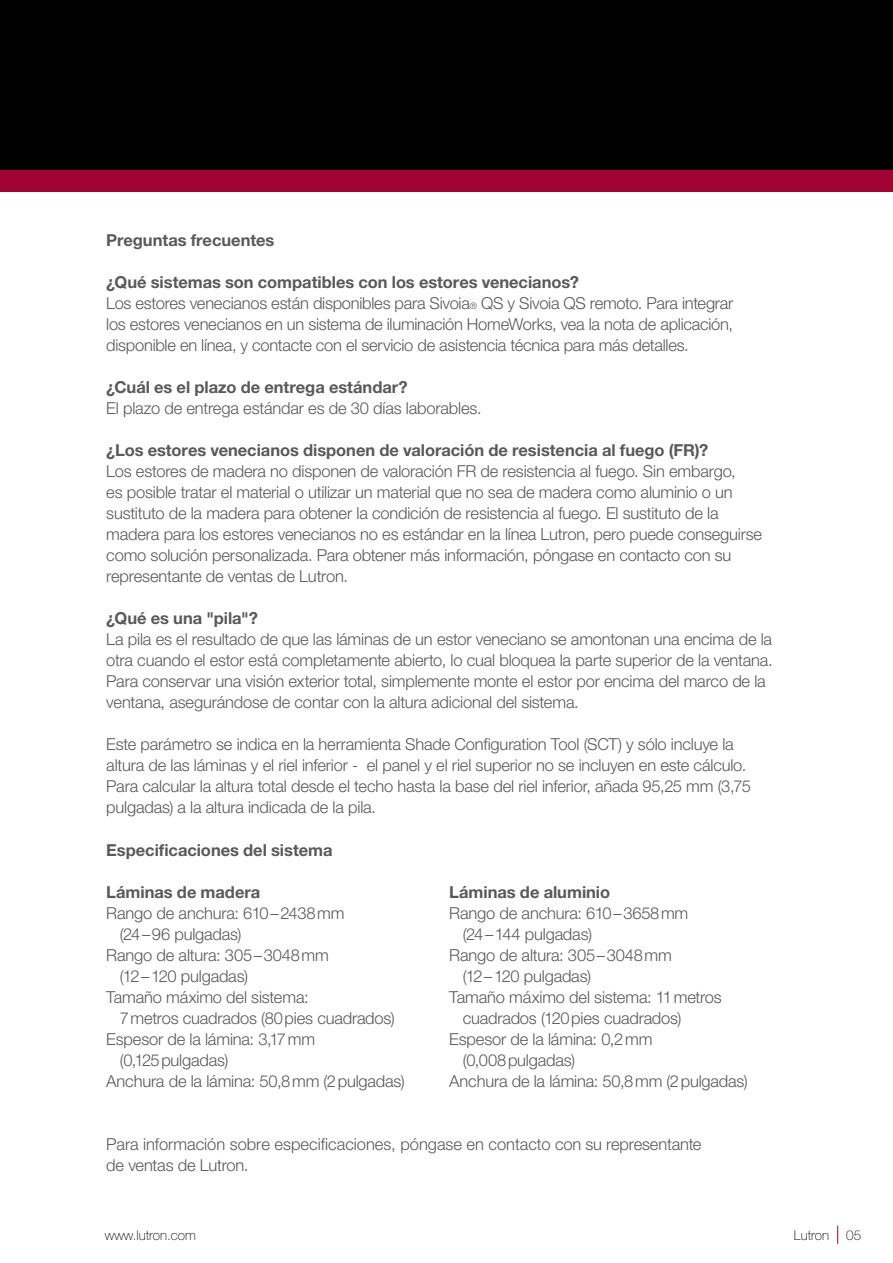
<style>
.page{position:relative;width:893px;height:1263px;background:#fff}
.page>*{position:absolute;margin:0;border:0;box-sizing:border-box;transform-origin:0 0}
.t1{font:300 16.5px/21px "Helvetica Neue LT Std";letter-spacing:-.01em;color:#58595b}
.t2{font:700 16.5px "Helvetica Neue LT Std";color:#58595b}
.t3{font:100 13.5px "Helvetica Neue";color:#000}
.s1{font-weight:700}
.s2{font-size:9px}
</style>
<div class="page">
<div style="left:0;top:0;width:893px;height:170px;background:#000"></div>
<div style="left:0;top:170px;width:893px;height:21px;background:#a30234"></div>
<svg style="left:837px;top:1226px;width:1px;height:18px"></svg>
<p class="t2" style="left:106px;top:230px;width:170px">Preguntas frecuentes</p>
<p class="t1" style="left:106px;top:271px;width:629px"><span class="s1">¿Qué sistemas son compatibles con los estores venecianos?<br></span>Los estores venecianos están disponibles para Sivoia<span class="s2">®</span> QS y Sivoia QS remoto. Para integrar los estores venecianos en un sistema de iluminación HomeWorks, vea la nota de aplicación, disponible en línea, y contacte con el servicio de asistencia técnica para más detalles.</p>
<p class="t2" style="left:106px;top:377px;width:303px">¿Cuál es el plazo de entrega estándar?</p>
<p class="t1" style="left:106px;top:397px;width:377px">El plazo de entrega estándar es de 30 días laborables.</p>
<p class="t2" style="left:106px;top:440px;width:604px">¿Los estores venecianos disponen de valoración de resistencia al fuego (FR)?</p>
<p class="t1" style="left:106px;top:460px;width:657px">Los estores de madera no disponen de valoración FR de resistencia al fuego. Sin embargo,<br>es posible tratar el material o utilizar un material que no sea de madera como aluminio o un sustituto de la madera para obtener la condición de resistencia al fuego. El sustituto de la madera para los estores venecianos no es estándar en la línea Lutron, pero puede conseguirse como solución personalizada. Para obtener más información, póngase en contacto con su representante de ventas de Lutron.</p>
<p class="t2" style="left:106px;top:608px;width:153px">¿Qué es una "pila"?</p>
<p class="t1" style="left:106px;top:628px;width:668px">La pila es el resultado de que las láminas de un estor veneciano se amontonan una encima de la otra cuando el estor está completamente abierto, lo cual bloquea la parte superior de la ventana.<br>Para conservar una visión exterior total, simplemente monte el estor por encima del marco de la ventana, asegurándose de contar con la altura adicional del sistema.</p>
<p class="t1" style="left:106px;top:733px;width:646px">Este parámetro se indica en la herramienta Shade Configuration Tool (SCT) y sólo incluye la altura de las láminas y el riel inferior - el panel y el riel superior no se incluyen en este cálculo.<br>Para calcular la altura total desde el techo hasta la base del riel inferior, añada 95,25 mm (3,75 pulgadas) a la altura indicada de la pila.</p>
<p class="t2" style="left:106px;top:840px;width:228px">Especificaciones del sistema</p>
<p class="t2" style="left:106px;top:882px;width:156px">Láminas de madera</p>
<p class="t1" style="left:106px;top:902px;width:240px">Rango de anchura: 610–2438mm</p>
<p class="t1" style="left:120px;top:923px;width:123px">(24–96 pulgadas)</p>
<p class="t1" style="left:106px;top:944px;width:224px">Rango de altura: 305–3048mm</p>
<p class="t1" style="left:120px;top:965px;width:130px">(12–120 pulgadas)</p>
<p class="t1" style="left:106px;top:986px;width:204px">Tamaño máximo del sistema:</p>
<p class="t1" style="left:120px;top:1007px;width:277px">7metros cuadrados (80pies cuadrados)</p>
<p class="t1" style="left:106px;top:1028px;width:210px">Espesor de la lámina: 3,17mm</p>
<p class="t1" style="left:120px;top:1049px;width:110px">(0,125pulgadas)</p>
<p class="t1" style="left:106px;top:1070px;width:300px">Anchura de la lámina: 50,8mm (2pulgadas)</p>
<p class="t2" style="left:449px;top:882px;width:162px">Láminas de aluminio</p>
<p class="t1" style="left:449px;top:902px;width:241px">Rango de anchura: 610–3658mm</p>
<p class="t1" style="left:463px;top:923px;width:131px">(24–144 pulgadas)</p>
<p class="t1" style="left:449px;top:944px;width:224px">Rango de altura: 305–3048mm</p>
<p class="t1" style="left:463px;top:965px;width:130px">(12–120 pulgadas)</p>
<p class="t1" style="left:449px;top:986px;width:274px">Tamaño máximo del sistema: 11metros</p>
<p class="t1" style="left:463px;top:1007px;width:220px">cuadrados (120pies cuadrados)</p>
<p class="t1" style="left:449px;top:1028px;width:205px">Espesor de la lámina: 0,2mm</p>
<p class="t1" style="left:463px;top:1049px;width:114px">(0,008pulgadas)</p>
<p class="t1" style="left:449px;top:1070px;width:300px">Anchura de la lámina: 50,8mm (2pulgadas)</p>
<p class="t1" style="left:106px;top:1133px;width:597px">Para información sobre especificaciones, póngase en contacto con su representante de ventas de Lutron.</p>
<p class="t3" style="left:105px;top:1227px;width:93px">www.lutron.com</p>
<p class="t3" style="left:794px;top:1227px;width:37px">Lutron</p>
<p class="t3" style="left:846px;top:1227px;width:17px">05</p>
</div>
